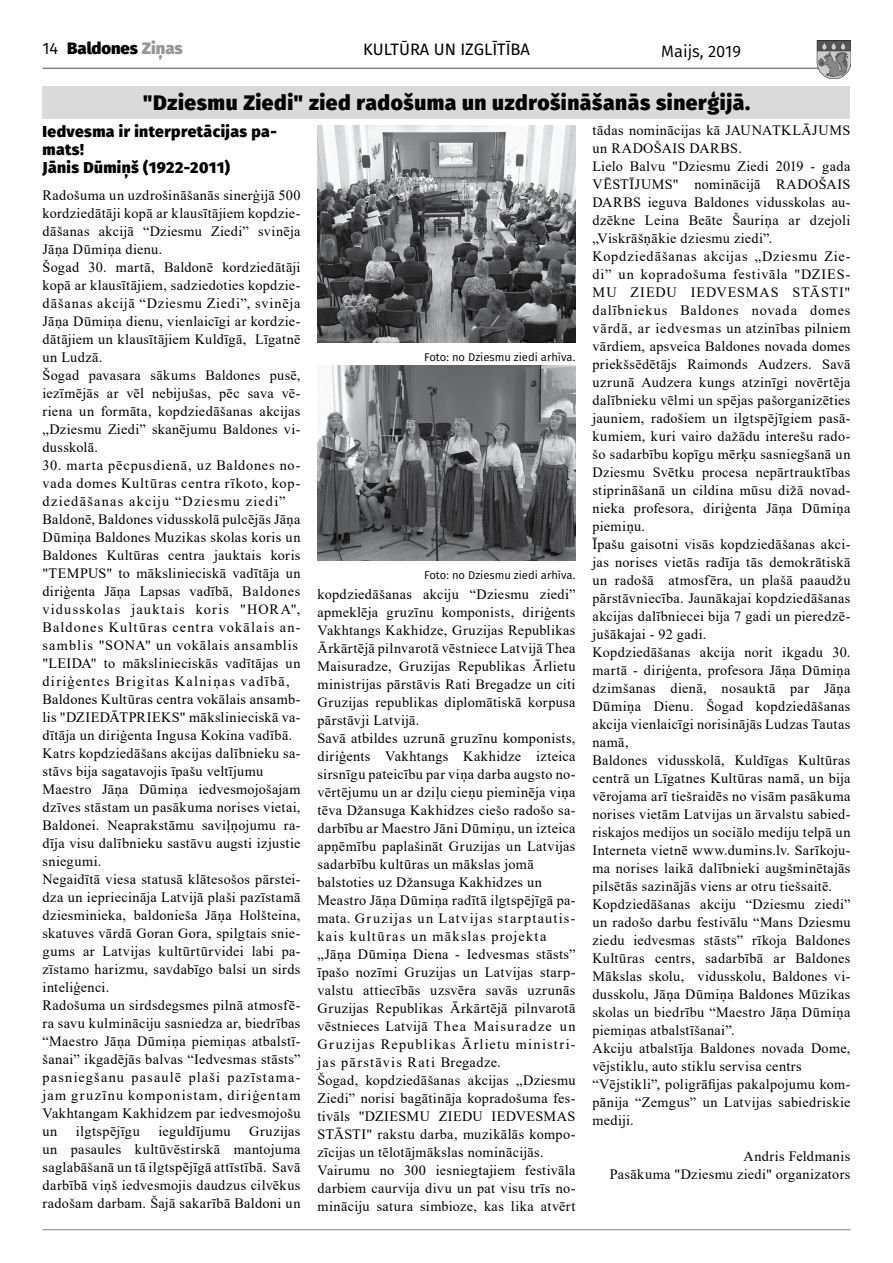
<style>
.page{position:relative;width:893px;height:1263px;background:#fff}
.page>*{position:absolute;margin:0;border:0;box-sizing:border-box;transform-origin:0 0}
.t1{font:800 21px "Fira Sans";letter-spacing:.025em;color:#000}
.t2{font:16.5px "Fira Sans";color:#000}
.t3{font:800 16.5px "Fira Sans";color:#000}
.t4{font:16.5px "Fira Sans";color:#000}
.t5{font:800 15.75px/18px "Fira Sans";letter-spacing:.025em;color:#000}
.t6{font:14.25px/18px "Times New Roman";letter-spacing:.03em;color:#000}
.t7{font:11.25px "Fira Sans";color:#000}
.s1{font-weight:400}
.s2{color:#939598}
</style>
<div class="page">
<hr style="left:43px;top:68px;width:799px;height:1px;background:#808285">
<hr style="left:43px;top:1229px;width:807px;height:1px;background:#808285">
<img style="left:816px;top:40px;width:34px;height:39px">
<div style="left:43px;top:87px;width:807px;height:32px;background:#dadada"></div>
<img style="left:317px;top:125px;width:258px;height:218px">
<img style="left:317px;top:366px;width:258px;height:194px">
<p class="t3" style="left:43px;top:36px;width:142px"><span class="s1">14</span> Baldones <span class="s2">Ziņas</span></p>
<p class="t2" style="left:363px;top:38px;width:168px">KULTŪRA UN IZGLĪTĪBA</p>
<p class="t4" style="left:661px;top:40px;width:81px">Maijs, 2019</p>
<h1 class="t1" style="left:143px;top:88px;width:609px">"Dziesmu Ziedi" zied radošuma un uzdrošināšanās sinerģijā.</h1>
<p class="t5" style="left:43px;top:122px;width:236px">Iedvesma ir interpretācijas pa&shy;mats!<br>Jānis Dūmiņš (1922-2011)</p>
<p class="t6" style="left:43px;top:186px;width:259px">Radošuma un uzdrošināšanās sinerģijā 500 kordziedātāji kopā ar klausītājiem kopdzie&shy;dāšanas akcijā “Dziesmu Ziedi” svinēja Jāņa Dūmiņa dienu.<br>Šogad 30. martā, Baldonē kordziedātāji kopā ar klausītājiem, sadziedoties kopdzie&shy;dāšanas akcijā “Dziesmu Ziedi”, svinēja Jāņa Dūmiņa dienu, vienlaicīgi ar kordzie&shy;dātājiem un klausītājiem Kuldīgā, Līgatnē un Ludzā.<br>Šogad pavasara sākums Baldones pusē, iezīmējās ar vēl nebijušas, pēc sava vē&shy;riena un formāta, kopdziedāšanas akcijas „Dziesmu Ziedi” skanējumu Baldones vi&shy;dusskolā.</p>
<p class="t6" style="left:43px;top:456px;width:259px">30. marta pēcpusdienā, uz Baldones no&shy;vada domes Kultūras centra rīkoto, kop&shy;dziedāšanas akciju “Dziesmu ziedi” Baldonē, Baldones vidusskolā pulcējās Jāņa Dūmiņa Baldones Muzikas skolas koris un Baldones Kultūras centra jauktais koris "TEMPUS" to mākslinieciskā vadītāja un diriģenta Jāņa Lapsas vadībā, Baldones vidusskolas jauktais koris "HORA", Baldones Kultūras centra vokālais an&shy;samblis "SONA" un vokālais ansamblis "LEIDA" to mākslinieciskās vadītājas un diriģentes Brigitas Kalniņas vadībā, Baldones Kultūras centra vokālais ansamb&shy;lis "DZIEDĀTPRIEKS" mākslinieciskā va&shy;dītāja un diriģenta Ingusa Kokina vadībā.<br>Katrs kopdziedāšans akcijas dalībnieku sa&shy;stāvs bija sagatavojis īpašu veltījumu Maestro Jāņa Dūmiņa iedvesmojošajam dzīves stāstam un pasākuma norises vietai, Baldonei. Neaprakstāmu saviļņojumu ra&shy;dīja visu dalībnieku sastāvu augsti izjustie sniegumi.<br>Negaidītā viesa statusā klātesošos pārstei&shy;dza un iepriecināja Latvijā plaši pazīstamā dziesminieka, baldonieša Jāņa Holšteina, skatuves vārdā Goran Gora, spilgtais snie&shy;gums ar Latvijas kultūrtūrvidei labi pa&shy;zīstamo harizmu, savdabīgo balsi un sirds inteliģenci.<br>Radošuma un sirdsdegsmes pilnā atmosfē&shy;ra savu kulmināciju sasniedza ar, biedrības “Maestro Jāņa Dūmiņa piemiņas atbalstī&shy;šanai” ikgadējās balvas “Iedvesmas stāsts” pasniegšanu pasaulē plaši pazīstama&shy;jam gruzīnu komponistam, diriģentam Vakhtangam Kakhidzem par iedvesmojošu un</p>
<p class="t6" style="left:592px;top:120px;width:259px">tādas nominācijas kā JAUNATKLĀJUMS un RADOŠAIS DARBS.<br>Lielo Balvu "Dziesmu Ziedi 2019 - gada VĒSTĪJUMS" nominācijā RADOŠAIS DARBS ieguva Baldones vidusskolas au&shy;dzēkne Leina Beāte Šauriņa ar dzejoli „Viskrāšņākie dziesmu ziedi”.<br>Kopdziedāšanas akcijas „Dziesmu Zie&shy;di” un kopradošuma festivāla "DZIES-MU ZIEDU IEDVESMAS STĀSTI" dalībniekus Baldones novada domes vārdā, ar iedvesmas un atzinības pilniem vārdiem, apsveica Baldones novada domes priekšsēdētājs Raimonds Audzers. Savā uzrunā Audzera kungs atzinīgi novērtēja dalībnieku vēlmi un spējas pašorganizēties jauniem, radošiem un ilgtspējīgiem pasā&shy;kumiem, kuri vairo dažādu interešu rado&shy;šo sadarbību kopīgu mērķu sasniegšanā un Dziesmu Svētku procesa nepārtrauktības stiprināšanā un cildina mūsu dižā novad&shy;nieka profesora, diriģenta Jāņa Dūmiņa piemiņu.<br>Īpašu gaisotni visās kopdziedāšanas akci&shy;jas norises vietās radīja tās demokrātiskā un radošā atmosfēra, un plašā paaudžu pārstāvniecība. Jaunākajai kopdziedāšanas akcijas dalībniecei bija 7 gadi un pieredzē&shy;jušākajai - 92 gadi.<br>Kopdziedāšanas akcija norit ikgadu 30. martā - diriģenta, profesora Jāņa Dūmiņa dzimšanas dienā, nosauktā par Jāņa Dūmiņa Dienu. Šogad kopdziedāšanas akcija vienlaicīgi norisinājās Ludzas Tautas namā,<br>Baldones vidusskolā, Kuldīgas Kultūras centrā un Līgatnes Kultūras namā, un bija vērojama arī tiešraidēs no visām pasākuma norises vietām Latvijas un ārvalstu sabied&shy;riskajos medijos un sociālo mediju telpā un Interneta vietnē www.dumins.lv. Sarīkoju&shy;ma norises laikā dalībnieki augšminētajās pilsētās sazinājās viens ar otru tiešsaitē.<br>Kopdziedāšanas akciju “Dziesmu ziedi” un radošo darbu festivālu “Mans Dziesmu ziedu iedvesmas stāsts” rīkoja Baldones Kultūras centrs, sadarbībā ar Baldones Mākslas skolu, vidusskolu, Baldones vi&shy;dusskolu, Jāņa Dūmiņa Baldones Mūzikas skolas un biedrību “Maestro Jāņa Dūmiņa piemiņas atbalstīšanai”.<br>Akciju atbalstīja Baldones novada Dome, vējstiklu, auto stiklu servisa centrs “Vējstikli”, poligrāfijas pakalpojumu kom&shy;pānija “Zemgus” un Latvijas sabiedriskie mediji.</p>
<p class="t6" style="left:610px;top:1146px;width:242px;text-align:right">Andris Feldmanis<br>Pasākuma "Dziesmu ziedi" organizators</p>
<p class="t7" style="left:424px;top:349px;width:153px">Foto: no Dziesmu ziedi arhīva.</p>
<p class="t7" style="left:424px;top:567px;width:153px">Foto: no Dziesmu ziedi arhīva.</p>
<p class="t6" style="left:317px;top:584px;width:259px">kopdziedāšanas akciju “Dziesmu ziedi” apmeklēja gruzīnu komponists, diriģents Vakhtangs Kakhidze, Gruzijas Republikas Ārkārtējā pilnvarotā vēstniece Latvijā Thea Maisuradze, Gruzijas Republikas Ārlietu ministrijas pārstāvis Rati Bregadze un citi Gruzijas republikas diplomātiskā korpusa pārstāvji Latvijā.<br>Savā atbildes uzrunā gruzīnu komponists, diriģents Vakhtangs Kakhidze izteica sirsnīgu pateicību par viņa darba augsto no&shy;vērtējumu un ar dziļu cieņu pieminēja viņa tēva Džansuga Kakhidzes ciešo radošo sa&shy;darbību ar Maestro Jāni Dūmiņu, un izteica apņēmību paplašināt Gruzijas un Latvijas sadarbību kultūras un mākslas jomā balstoties uz Džansuga Kakhidzes un Meastro Jāņa Dūmiņa radītā ilgtspējīgā pa&shy;mata. Gruzijas un Latvijas starptautis&shy;kais kultūras un mākslas projekta „Jāņa Dūmiņa Diena - Iedvesmas stāsts” īpašo nozīmi Gruzijas un Latvijas starp&shy;valstu attiecībās uzsvēra savās uzrunās Gruzijas Republikas Ārkārtējā pilnvarotā vēstnieces Latvijā Thea Maisuradze un Gruzijas Republikas Ārlietu ministri&shy;jas pārstāvis Rati Bregadze.<br>Šogad, kopdziedāšanas akcijas „Dziesmu Ziedi” norisi bagātināja kopradošuma fes&shy;tivāls "DZIESMU ZIEDU IEDVESMAS STĀSTI" rakstu darba, muzikālās kompo&shy;zīcijas un tēlotājmākslas nominācijās.<br>Vairumu no 300 iesniegtajiem festivāla darbiem caurvija divu un pat visu trīs no&shy;mināciju satura simbioze, kas lika atvērt</p>
<p class="t6" style="left:43px;top:1121px;width:259px;text-align:justify;text-indent:207px">Gruzijas un pasaules kultūvēstirskā mantojuma saglabāšanā un tā ilgtspējīgā attīstībā. Savā darbībā viņš iedvesmojis daudzus cilvēkus radošam darbam. Šajā sakarībā Baldoni un</p>
<p class="t6" style="left:76px;top:1121px;width:65px">ilgtspējīgu</p>
<p class="t6" style="left:158px;top:1121px;width:74px">ieguldījumu</p>
</div>
